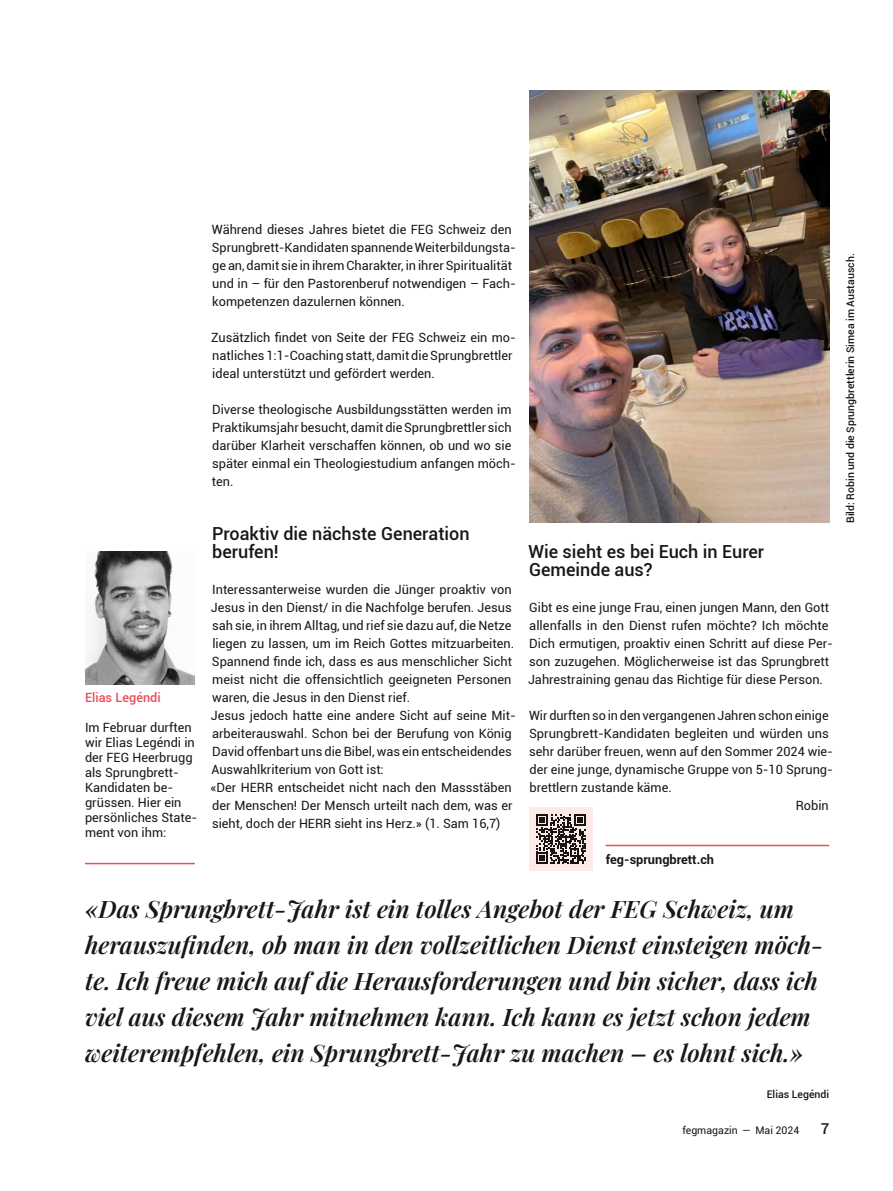
<style>
.page{position:relative;width:893px;height:1191px;background:#fff}
.page>*{position:absolute;margin:0;border:0;box-sizing:border-box;transform-origin:0 0}
.t1{font:italic 600 24px/36px "Playfair Display";color:#181716}
.t2{font:500 18px/18px "Roboto";color:#181716}
.t3{font:500 15px "Roboto";color:#181716}
.t4{font:12.75px/18px "Roboto";color:#181716}
.t5{font:700 12.75px "Roboto";color:#181716}
.t6{font:500 12.75px "Roboto";color:#ea4f59}
.t7{font:500 10.5px "Roboto";color:#181716}
.t8{font:10.5px "Roboto";color:#181716}
</style>
<div class="page">
<img style="left:85px;top:551px;width:110px;height:133px">
<img style="left:529px;top:90px;width:300px;height:432px">
<hr style="left:606px;top:844px;width:223px;height:2px;background:#ea4f59">
<hr style="left:85px;top:863px;width:110px;height:1px;background:#ea4f59">
<div style="left:529px;top:807px;width:64px;height:64px;background:#fde9e6"></div>
<svg style="left:536px;top:814px;width:50px;height:50px"></svg>
<p class="t4" style="left:212px;top:220px;width:305px">Während dieses Jahres bietet die FEG Schweiz den Sprungbrett-Kandidaten spannende Weiterbildungsta&shy;ge an, damit sie in ihrem Charakter, in ihrer Spiritualität und in – für den Pastorenberuf notwendigen – Fach&shy;kompetenzen dazulernen können.</p>
<p class="t4" style="left:211px;top:328px;width:306px">Zusätzlich findet von Seite der FEG Schweiz ein mo&shy;natliches 1:1-Coaching statt, damit die Sprungbrettler ideal unterstützt und gefördert werden.</p>
<p class="t4" style="left:212px;top:400px;width:305px">Diverse theologische Ausbildungsstätten werden im Praktikumsjahr besucht, damit die Sprungbrettler sich darüber Klarheit verschaffen können, ob und wo sie später einmal ein Theologiestudium anfangen möch&shy;ten.</p>
<p class="t6" style="left:85px;top:689px;width:77px">Elias Legéndi</p>
<p class="t4" style="left:85px;top:719px;width:112px;line-height:15px">Im Februar durften wir Elias Legéndi in der FEG Heerbrugg als Sprungbrett-<br>Kandidaten be&shy;grüssen. Hier ein persönliches State&shy;ment von ihm:</p>
<h2 class="t2" style="left:212px;top:524px;width:259px">Proaktiv die nächste Generation berufen!</h2>
<p class="t4" style="left:211px;top:580px;width:307px">Interessanterweise wurden die Jünger proaktiv von Jesus in den Dienst/ in die Nachfolge berufen. Jesus sah sie, in ihrem Alltag, und rief sie dazu auf, die Netze liegen zu lassen, um im Reich Gottes mitzuarbeiten.<br>Spannend finde ich, dass es aus menschlicher Sicht meist nicht die offensichtlich geeigneten Personen waren, die Jesus in den Dienst rief.<br>Jesus jedoch hatte eine andere Sicht auf seine Mit&shy;arbeiterauswahl. Schon bei der Berufung von König David offenbart uns die Bibel, was ein entscheidendes Auswahlkriterium von Gott ist:<br>«Der HERR entscheidet nicht nach den Massstäben der Menschen! Der Mensch urteilt nach dem, was er sieht, doch der HERR sieht ins Herz.» (1. Sam 16,7)</p>
<h2 class="t2" style="left:528px;top:542px;width:237px">Wie sieht es bei Euch in Eurer<br>Gemeinde aus?</h2>
<p class="t4" style="left:528px;top:598px;width:306px">Gibt es eine junge Frau, einen jungen Mann, den Gott allenfalls in den Dienst rufen möchte? Ich möchte Dich ermutigen, proaktiv einen Schritt auf diese Per&shy;son zuzugehen. Möglicherweise ist das Sprungbrett Jahrestraining genau das Richtige für diese Person.</p>
<p class="t4" style="left:529px;top:706px;width:301px">Wir durften so in den vergangenen Jahren schon einige</p>
<p class="t4" style="left:529px;top:724px;width:301px">Sprungbrett-Kandidaten begleiten und würden uns</p>
<p class="t4" style="left:529px;top:742px;width:305px">sehr darüber freuen, wenn auf den Sommer 2024 wie-</p>
<p class="t4" style="left:529px;top:760px;width:305px">der eine junge, dynamische Gruppe von 5-10 Sprung-</p>
<p class="t4" style="left:529px;top:778px;width:144px">brettlern zustande käme.</p>
<p class="t4" style="left:796px;top:796px;width:35px">Robin</p>
<p class="t5" style="left:606px;top:850px;width:110px">feg-sprungbrett.ch</p>
<p class="t1" style="left:85px;top:889px;width:740px">«Das Sprungbrett-Jahr ist ein tolles Angebot der FEG Schweiz, um herauszufinden, ob man in den vollzeitlichen Dienst einsteigen möch&shy;te. Ich freue mich auf die Herausforderungen und bin sicher, dass ich viel aus diesem Jahr mitnehmen kann. Ich kann es jetzt schon jedem weiterempfehlen, ein Sprungbrett-Jahr zu machen – es lohnt sich.»</p>
<p class="t7" style="left:767px;top:1087px;width:64px">Elias Legéndi</p>
<p class="t8" style="left:682px;top:1123px;width:118px">fegmagazin — Mai 2024</p>
<p class="t3" style="left:821px;top:1118px;width:10px">7</p>
<p class="t7" style="left:843px;top:523px;width:271px;rotate:-90deg">Bild: Robin und die Sprungbrettlerin Simea im Austausch.</p>
</div>
